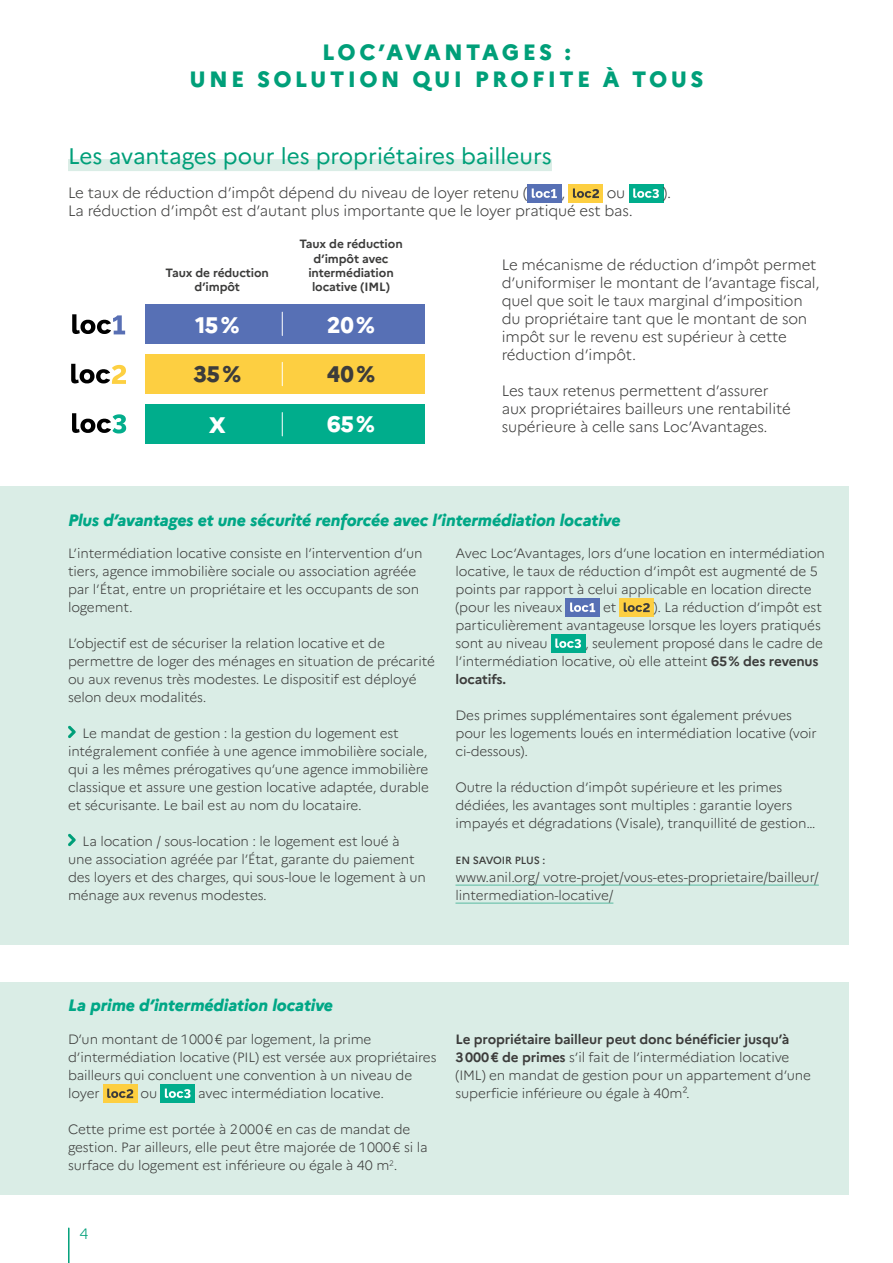
<style>
.page{position:relative;width:893px;height:1263px;background:#fff}
.page>*{position:absolute;margin:0;border:0;box-sizing:border-box;transform-origin:0 0}
.t1{font:22.5px "Marianne";color:#009f79}
.t2{font:800 22.5px "Marianne";color:#fff}
.t3{font:800 22.5px "Marianne";color:#3c3c3b}
.t4{font:800 22.2px/26.5px "Marianne";letter-spacing:.15em;color:#009f79;text-align:center}
.t5{font:italic 800 16.5px "Marianne";letter-spacing:-.01em;color:#00a786}
.t6{font:300 15px/18px "Marianne";letter-spacing:-.01em;color:#3c3c3b}
.t7{font:300 15px "Marianne";color:#009f79}
.t8{font:300 13.5px/18px "Marianne";letter-spacing:-.01em;color:#3c3c3b}
.t9{font:700 12px/14.4px "Marianne";letter-spacing:-.01em;color:#3c3c3b;text-align:center}
.t10{font:500 10.5px "Marianne";letter-spacing:-.01em;color:#3c3c3b}
.s1{font-weight:700}
</style>
<div class="page">
<hr style="left:68px;top:1228px;width:2px;height:35px;background:#009f79">
<div style="left:0;top:486px;width:848px;height:458px;background:#daede6"></div>
<div style="left:0;top:982px;width:848px;height:213px;background:#daede6"></div>
<div style="left:68px;top:159px;width:484px;height:12px;background:#daede6"></div>
<div style="left:527px;top:184px;width:34px;height:18px;background:#5770b5"></div>
<svg style="left:532px;top:188px;width:25px;height:10px"></svg>
<div style="left:569px;top:184px;width:34px;height:18px;background:#fdcf41"></div>
<svg style="left:573px;top:188px;width:26px;height:10px"></svg>
<div style="left:629px;top:184px;width:34px;height:18px;background:#00ad8c"></div>
<svg style="left:633px;top:188px;width:26px;height:10px"></svg>
<svg style="left:68px;top:726px;width:8px;height:12px"></svg>
<svg style="left:68px;top:834px;width:8px;height:12px"></svg>
<hr style="left:455px;top:885px;width:364px;height:1px;background:#59baa1">
<hr style="left:455px;top:903px;width:158px;height:1px;background:#59baa1">
<div style="left:566px;top:598px;width:34px;height:18px;background:#5770b5"></div>
<svg style="left:570px;top:602px;width:25px;height:10px"></svg>
<div style="left:620px;top:598px;width:34px;height:18px;background:#fdcf41"></div>
<svg style="left:624px;top:602px;width:26px;height:10px"></svg>
<div style="left:551px;top:634px;width:34px;height:18px;background:#00ad8c"></div>
<svg style="left:555px;top:638px;width:26px;height:10px"></svg>
<div style="left:103px;top:1084px;width:34px;height:18px;background:#fdcf41"></div>
<svg style="left:107px;top:1088px;width:26px;height:10px"></svg>
<div style="left:161px;top:1084px;width:34px;height:18px;background:#00ad8c"></div>
<svg style="left:165px;top:1088px;width:26px;height:10px"></svg>
<div style="left:145px;top:404px;width:279px;height:40px;background:#00ad8c"></div>
<div style="left:145px;top:354px;width:279px;height:40px;background:#fdcf41"></div>
<div style="left:145px;top:304px;width:279px;height:40px;background:#5770b5"></div>
<svg style="left:72px;top:314px;width:53px;height:20px"></svg>
<svg style="left:71px;top:364px;width:55px;height:20px"></svg>
<svg style="left:72px;top:413px;width:54px;height:20px"></svg>
<svg style="left:282px;top:312px;width:1px;height:23px"></svg>
<svg style="left:282px;top:362px;width:1px;height:24px"></svg>
<svg style="left:282px;top:412px;width:1px;height:24px"></svg>
<h2 class="t4" style="left:189px;top:39px;width:516px">LOC’AVANTAGES :<br>UNE SOLUTION QUI PROFITE À TOUS</h2>
<h1 class="t1" style="left:68px;top:142px;width:485px">Les avantages pour les propriétaires bailleurs</h1>
<p class="t6" style="left:68px;top:184px;width:461px">Le taux de réduction d’impôt dépend du niveau de loyer retenu (</p>
<p class="t6" style="left:561px;top:184px;width:6px">,</p>
<p class="t6" style="left:607px;top:184px;width:20px">ou</p>
<p class="t6" style="left:663px;top:184px;width:10px">).</p>
<p class="t6" style="left:68px;top:202px;width:566px">La réduction d’impôt est d’autant plus importante que le loyer pratiqué est bas.</p>
<p class="t6" style="left:502px;top:256px;width:319px">Le mécanisme de réduction d’impôt permet d’uniformiser le montant de l’avantage fiscal, quel que soit le taux marginal d’imposition du propriétaire tant que le montant de son impôt sur le revenu est supérieur à cette réduction d’impôt.</p>
<p class="t6" style="left:502px;top:382px;width:290px">Les taux retenus permettent d’assurer aux propriétaires bailleurs une rentabilité supérieure à celle sans Loc’Avantages.</p>
<p class="t9" style="left:299px;top:237px;width:105px">Taux de réduction d’impôt avec intermédiation locative (IML)</p>
<p class="t9" style="left:166px;top:265px;width:105px">Taux de réduction d’impôt</p>
<h1 class="t2" style="left:195px;top:311px;width:46px">15%</h1>
<h1 class="t2" style="left:327px;top:311px;width:49px">20%</h1>
<h1 class="t3" style="left:193px;top:360px;width:49px">35%</h1>
<h1 class="t3" style="left:327px;top:360px;width:50px">40%</h1>
<h1 class="t2" style="left:327px;top:410px;width:49px">65%</h1>
<h1 class="t2" style="left:209px;top:411px;width:19px">X</h1>
<p class="t5" style="left:68px;top:510px;width:554px">Plus d’avantages et une sécurité renforcée avec l’intermédiation locative</p>
<p class="t8" style="left:68px;top:544px;width:356px">L’intermédiation locative consiste en l’intervention d’un tiers, agence immobilière sociale ou association agréée par l’État, entre un propriétaire et les occupants de son logement.</p>
<p class="t8" style="left:68px;top:634px;width:368px">L’objectif est de sécuriser la relation locative et de permettre de loger des ménages en situation de précarité ou aux revenus très modestes. Le dispositif est déployé selon deux modalités.</p>
<p class="t8" style="left:68px;top:724px;width:362px;text-indent:15px">Le mandat de gestion : la gestion du logement est intégralement confiée à une agence immobilière sociale, qui a les mêmes prérogatives qu’une agence immobilière classique et assure une gestion locative adaptée, durable et sécurisante. Le bail est au nom du locataire.</p>
<p class="t8" style="left:68px;top:832px;width:359px;text-indent:15px">La location / sous-location : le logement est loué à une association agréée par l’État, garante du paiement des loyers et des charges, qui sous-loue le logement à un ménage aux revenus modestes.</p>
<p class="t8" style="left:455px;top:544px;width:371px">Avec Loc’Avantages, lors d’une location en intermédiation locative, le taux de réduction d’impôt est augmenté de 5 points par rapport à celui applicable en location directe (pour les niveaux</p>
<p class="t8" style="left:455px;top:598px;width:368px;text-align:justify;text-indent:198px">). La réduction d’impôt est particulièrement avantageuse lorsque les loyers pratiqués sont au niveau</p>
<p class="t8" style="left:603px;top:598px;width:15px">et</p>
<p class="t8" style="left:455px;top:634px;width:369px;text-indent:130px">, seulement proposé dans le cadre de l’intermédiation locative, où elle atteint <span class="s1">65% des revenus locatifs.</span></p>
<p class="t8" style="left:455px;top:706px;width:363px">Des primes supplémentaires sont également prévues pour les logements loués en intermédiation locative (voir ci-dessous).</p>
<p class="t8" style="left:455px;top:778px;width:362px">Outre la réduction d’impôt supérieure et les primes dédiées, les avantages sont multiples : garantie loyers impayés et dégradations (Visale), tranquillité de gestion…</p>
<p class="t10" style="left:455px;top:854px;width:91px">EN SAVOIR PLUS :</p>
<p class="t8" style="left:455px;top:868px;width:365px">www.anil.org/ votre-projet/vous-etes-proprietaire/bailleur/ lintermediation-locative/</p>
<p class="t5" style="left:68px;top:995px;width:267px">La prime d’intermédiation locative</p>
<p class="t8" style="left:68px;top:1030px;width:370px">D’un montant de 1000€ par logement, la prime d’intermédiation locative (PIL) est versée aux propriétaires bailleurs qui concluent une convention à un niveau de loyer</p>
<p class="t8" style="left:141px;top:1084px;width:18px">ou</p>
<p class="t8" style="left:198px;top:1084px;width:187px">avec intermédiation locative.</p>
<p class="t8" style="left:68px;top:1120px;width:361px">Cette prime est portée à 2000€ en cas de mandat de gestion. Par ailleurs, elle peut être majorée de 1000€ si la surface du logement est inférieure ou égale à 40 m<sup>2</sup>.</p>
<p class="t8" style="left:455px;top:1030px;width:357px"><span class="s1">Le propriétaire bailleur peut donc bénéficier jusqu’à 3000€ de primes</span> s’il fait de l’intermédiation locative (IML) en mandat de gestion pour un appartement d’une superficie inférieure ou égale à 40m².</p>
<p class="t7" style="left:79px;top:1225px;width:10px">4</p>
</div>
